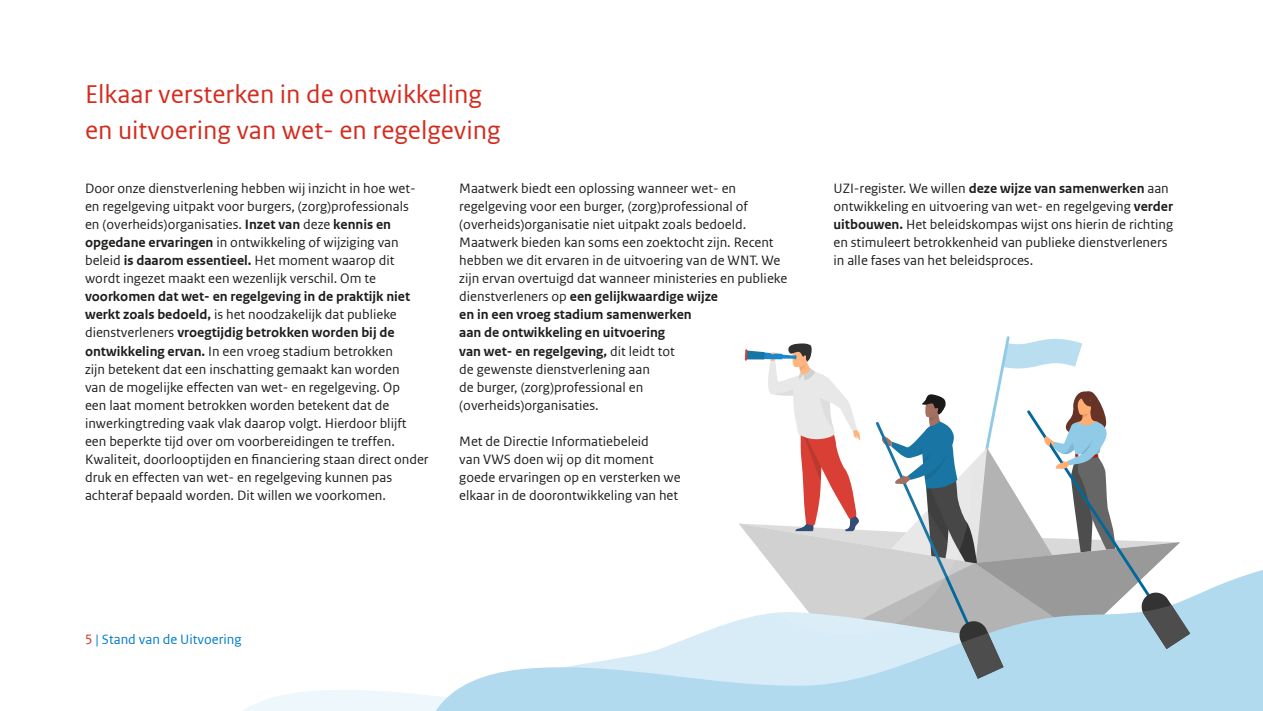
<style>
.page{position:relative;width:1263px;height:711px;background:#fff}
.page>*{position:absolute;margin:0;border:0;box-sizing:border-box;transform-origin:0 0}
.H2_Kop_2{font:27px/36px "Rijksoverheid Sans Web Text";color:#d52b1e}
.P_Basis{font:14.25px/18px "Rijksoverheid Sans Web Text";color:#1d1d1b}
.t1{font:14.25px "Rijksoverheid Sans Web Text";color:#007bc7}
.s1{font-weight:700}
.s2{color:#d52b1e}
</style>
<div class="page">
<svg style="left:244px;top:690px;width:168px;height:20px"></svg>
<svg style="left:412px;top:570px;width:851px;height:140px;fill:#b1daee"></svg>
<svg style="left:738px;top:336px;width:452px;height:342px"></svg>
<svg style="left:663px;top:336px;width:328px;height:316px"></svg>
<h2 class="H2_Kop_2" style="left:85px;top:76px;width:417px">Elkaar versterken in de ontwikkeling en uitvoering van wet- en regelgeving</h2>
<p class="P_Basis" style="left:85px;top:179px;width:345px">Door onze dienstverlening hebben wij inzicht in hoe wet&shy;en regelgeving uitpakt voor burgers, (zorg)professionals<br>en (overheids)organisaties. <span class="s1">Inzet van</span> deze <span class="s1">kennis en opgedane ervaringen</span> in ontwikkeling of wijziging van beleid <span class="s1">is daarom essentieel.</span> Het moment waarop dit wordt ingezet maakt een wezenlijk verschil. Om te <span class="s1">voorkomen dat wet- en regelgeving in de praktijk niet werkt zoals bedoeld,</span> is het noodzakelijk dat publieke dienstverleners <span class="s1">vroegtijdig betrokken worden bij de ontwikkeling ervan.</span> In een vroeg stadium betrokken<br>zijn betekent dat een inschatting gemaakt kan worden<br>van de mogelijke effecten van wet- en regelgeving. Op<br>een laat moment betrokken worden betekent dat de inwerkingtreding vaak vlak daarop volgt. Hierdoor blijft een beperkte tijd over om voorbereidingen te treffen.<br>Kwaliteit, doorlooptijden en financiering staan direct onder druk en effecten van wet- en regelgeving kunnen pas achteraf bepaald worden. Dit willen we voorkomen.</p>
<p class="P_Basis" style="left:459px;top:179px;width:330px">Maatwerk biedt een oplossing wanneer wet- en regelgeving voor een burger, (zorg)professional of (overheids)organisatie niet uitpakt zoals bedoeld.<br>Maatwerk bieden kan soms een zoektocht zijn. Recent hebben we dit ervaren in de uitvoering van de WNT. We zijn ervan overtuigd dat wanneer ministeries en publieke dienstverleners op <span class="s1">een gelijkwaardige wijze<br>en in een vroeg stadium samenwerken<br>aan de ontwikkeling en uitvoering<br>van wet- en regelgeving,</span> dit leidt tot<br>de gewenste dienstverlening aan<br>de burger, (zorg)professional en<br>(overheids)organisaties.</p>
<p class="P_Basis" style="left:459px;top:431px;width:223px">Met de Directie Informatiebeleid<br>van VWS doen wij op dit moment goede ervaringen op en versterken we elkaar in de doorontwikkeling van het</p>
<p class="P_Basis" style="left:833px;top:179px;width:341px">UZI-register. We willen <span class="s1">deze wijze van samenwerken</span> aan ontwikkeling en uitvoering van wet- en regelgeving <span class="s1">verder uitbouwen.</span> Het beleidskompas wijst ons hierin de richting en stimuleert betrokkenheid van publieke dienstverleners in alle fases van het beleidsproces.</p>
<p class="t1" style="left:85px;top:630px;width:158px"><span class="s2">5</span> | Stand van de Uitvoering</p>
</div>
